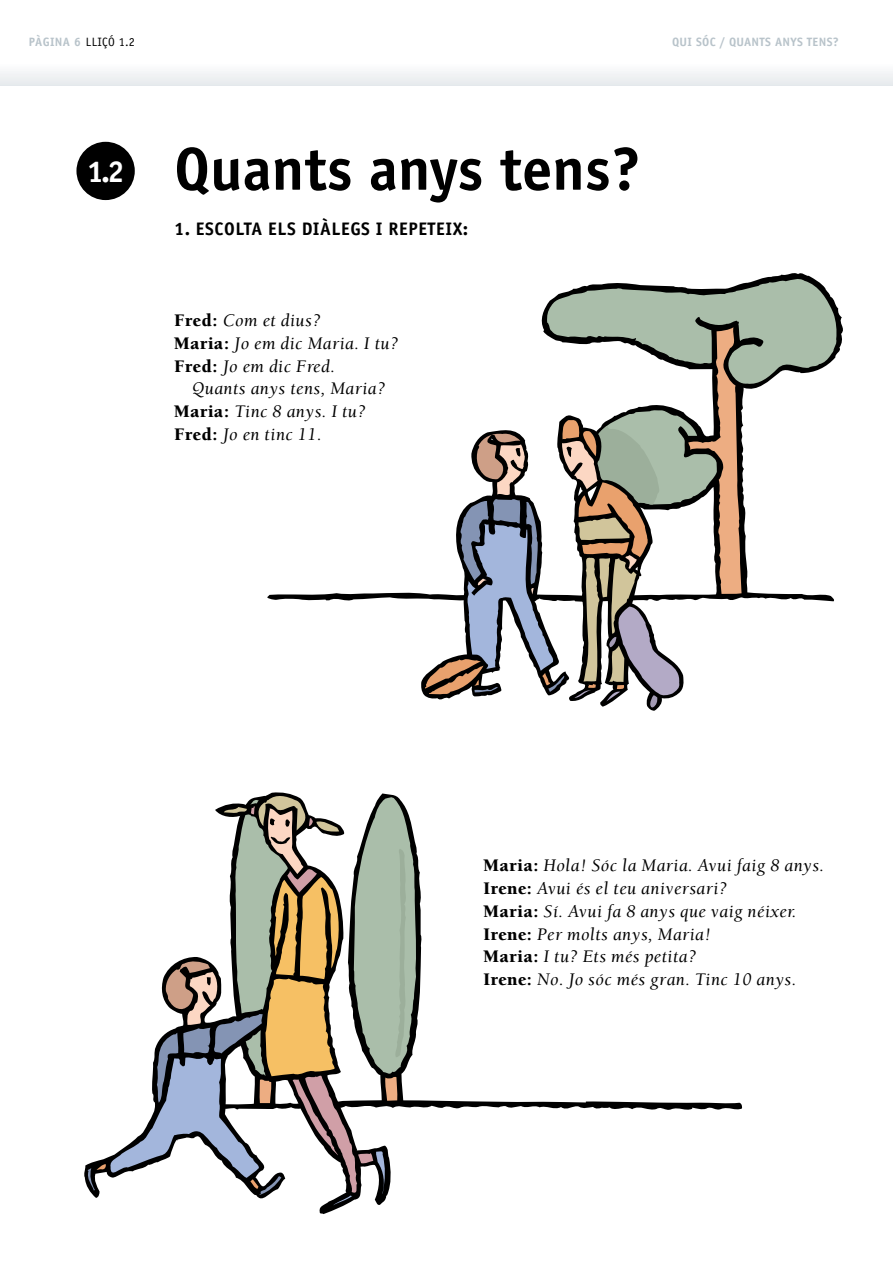
<style>
.page{position:relative;width:893px;height:1263px;background:#fff}
.page>*{position:absolute;margin:0;border:0;box-sizing:border-box;transform-origin:0 0}
.t1{font:700 60.6px "Officina Sans";color:#000}
.t2{font:700 30.3px "Officina Sans";color:#fff}
.t3{font:italic 18.15px/22.8px "Berkeley";letter-spacing:.025em;color:#000}
.t4{font:700 18.15px "Officina Sans";letter-spacing:.03em;color:#000}
.t5{font:700 12.15px "Officina Sans";letter-spacing:.03em;color:#b8c3ca}
.t6{font:12.15px "Officina Sans";letter-spacing:.025em;color:#000}
.s1{font-weight:700;color:#b8c3ca}
.s2{font-weight:900;font-style:normal}
</style>
<div class="page">
<hr style="left:0;top:81px;width:892px;height:4px;background:#e3e7eb">
<hr style="left:0;top:78px;width:892px;height:4px;background:#e7ebee">
<hr style="left:0;top:75px;width:892px;height:4px;background:#eceef0">
<hr style="left:0;top:72px;width:892px;height:4px;background:#eff2f4">
<hr style="left:0;top:69px;width:892px;height:4px;background:#f4f6f7">
<hr style="left:0;top:66px;width:892px;height:4px;background:#f9fafa">
<hr style="left:0;top:65px;width:892px;height:2px;background:#fdfdfe">
<div style="left:76px;top:142px;width:59px;height:58px;background:#000;border-radius:50%"></div>
<svg style="left:267px;top:273px;width:576px;height:328px"></svg>
<svg style="left:421px;top:277px;width:416px;height:434px"></svg>
<svg style="left:86px;top:793px;width:656px;height:412px"></svg>
<p class="t6" style="left:29px;top:37px;width:108px"><span class="s1">PÀGINA 6</span> LLIÇÓ 1.2</p>
<p class="t5" style="left:672px;top:37px;width:168px">QUI SÓC / QUANTS ANYS TENS?</p>
<h2 class="t2" style="left:87px;top:160px;width:39px">1.2</h2>
<h1 class="t1" style="left:174px;top:146px;width:468px">Quants anys tens?</h1>
<p class="t4" style="left:174px;top:222px;width:296px">1. ESCOLTA ELS DIÀLEGS I REPETEIX:</p>
<p class="t3" style="left:174px;top:311px;width:225px"><span class="s2">Fred:</span> Com et dius?<br><span class="s2">Maria:</span> Jo em dic Maria. I tu?<br><span class="s2">Fred:</span> Jo em dic Fred.</p>
<p class="t3" style="left:174px;top:379px;width:212px;text-indent:18px">Quants anys tens, Maria?<br><span class="s2">Maria:</span> Tinc 8 anys. I tu?<br><span class="s2">Fred:</span> Jo en tinc 11.</p>
<p class="t3" style="left:483px;top:856px;width:342px"><span class="s2">Maria:</span> Hola! Sóc la Maria. Avui faig 8 anys.<br><span class="s2">Irene:</span> Avui és el teu aniversari?<br><span class="s2">Maria:</span> Sí. Avui fa 8 anys que vaig néixer.<br><span class="s2">Irene:</span> Per molts anys, Maria!<br><span class="s2">Maria:</span> I tu? Ets més petita?<br><span class="s2">Irene:</span> No. Jo sóc més gran. Tinc 10 anys.</p>
</div>
